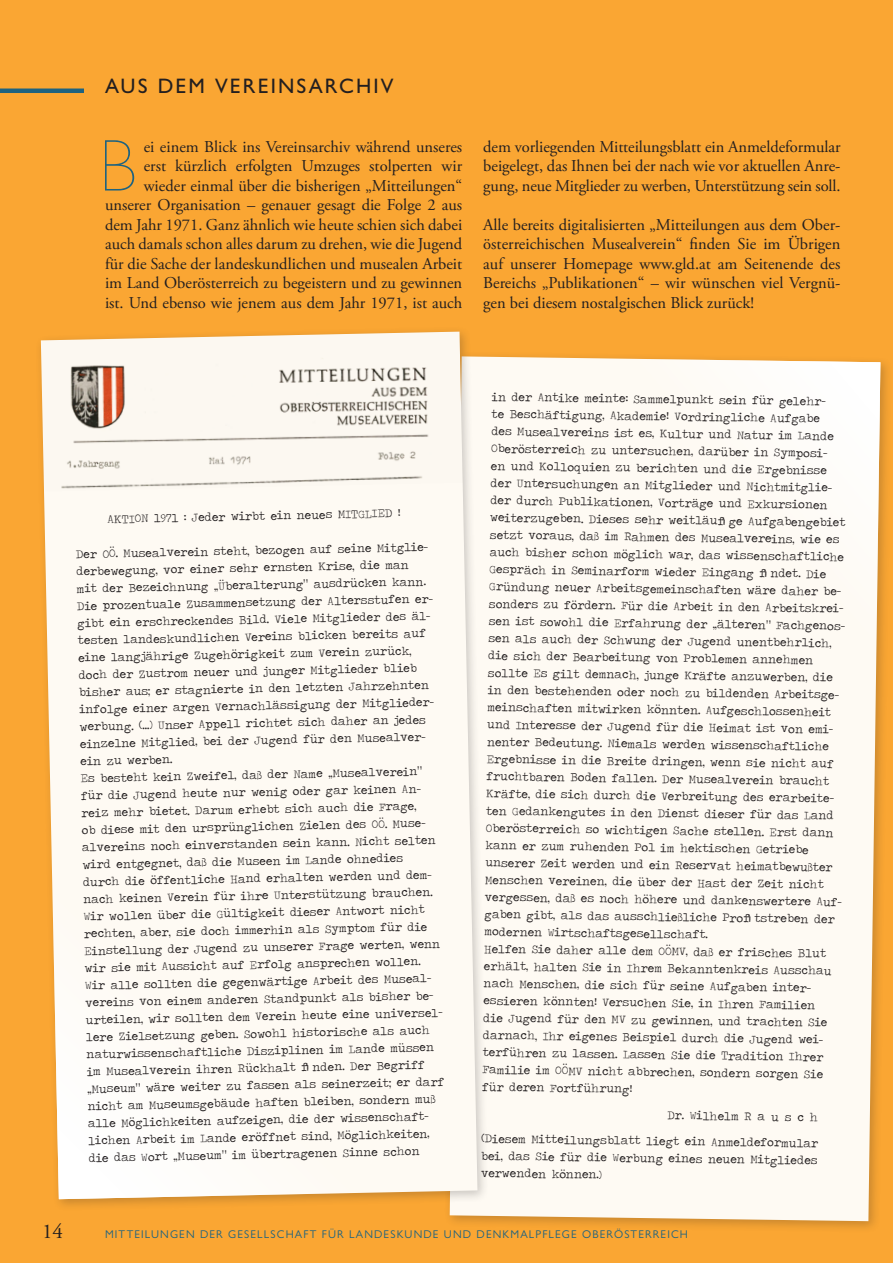
<style>
.page{position:relative;width:893px;height:1263px;background:#faa633}
.page>*{position:absolute;margin:0;border:0;box-sizing:border-box;transform-origin:0 0}
.t1{font:200 73.65px "Gill Sans Nova";color:#1e6380}
.t2{font:500 21px "Gill Sans Nova";letter-spacing:.1em;color:#231f20}
.t3{font:21px "Adobe Garamond Pro";color:#231f20}
.t4{font:16.5px/19.5px "Adobe Garamond Pro";color:#231f20;text-align:justify}
.t5{font:12px/17.2px "Traveling Typewriter";color:#231f20}
.t6{font:11.25px "Gill Sans Nova";letter-spacing:.1em;color:#1e6380}
</style>
<div class="page">
<hr style="left:0;top:89px;width:84px;height:4px;background:#1e6380">
<div style="left:444px;top:350px;width:448px;height:883px;background:#231f20;opacity:.23"></div>
<div style="left:450px;top:356px;width:430px;height:865px;background:#fefaf3"></div>
<div style="left:35px;top:326px;width:455px;height:885px;background:#231f20;opacity:.23"></div>
<svg style="left:41px;top:332px;width:436px;height:867px;fill:#fefaf3"></svg>
<div style="left:41px;top:491px;width:422px;height:25px;background:#fefaf3"></div>
<img style="left:41px;top:332px;width:422px;height:159px">
<p class="t2" style="left:105px;top:73px;width:290px">AUS DEM VEREINSARCHIV</p>
<p class="t4" style="left:105px;top:137px;width:359px;text-align:right">ei einem Blick ins Vereinsarchiv während unseres<br>erst kürzlich erfolgten Umzuges stolperten wir wieder einmal über die bisherigen „Mitteilungen“ unserer Organisation – genauer gesagt die Folge 2 aus dem Jahr 1971. Ganz ähnlich wie heute schien sich dabei auch damals schon alles darum zu drehen, wie die Jugend für die Sache der landeskundlichen und musealen Arbeit im Land Oberösterreich zu begeistern und zu gewinnen ist. Und ebenso wie jenem aus dem Jahr 1971, ist auch</p>
<p class="t4" style="left:483px;top:137px;width:359px">dem vorliegenden Mitteilungsblatt ein Anmeldeformular beigelegt, das Ihnen bei der nach wie vor aktuellen Anre&shy;gung, neue Mitglieder zu werben, Unterstützung sein soll.</p>
<p class="t1" style="left:99px;top:121px;width:39px">B</p>
<p class="t4" style="left:483px;top:215px;width:359px">Alle bereits digitalisierten „Mitteilungen aus dem Ober&shy;österreichischen Musealverein“ finden Sie im Übrigen auf unserer Homepage www.gld.at am Seitenende des Bereichs „Publikationen“ – wir wünschen viel Vergnü&shy;gen bei diesem nostalgischen Blick zurück!</p>
<p class="t5" style="left:107px;top:510px;width:294px;rotate:-1deg">AKTION 1971 : Jeder wirbt ein neues MITGLIED !</p>
<p class="t5" style="left:76px;top:545px;width:359px;rotate:-1deg">Der OÖ. Musealverein steht, bezogen auf seine Mitglie&shy;derbewegung, vor einer sehr ernsten Krise, die man<br>mit der Bezeichnung „Überalterung“ ausdrücken kann.<br>Die prozentuale Zusammensetzung der Altersstufen er&shy;gibt ein erschreckendes Bild. Viele Mitglieder des äl&shy;testen landeskundlichen Vereins blicken bereits auf eine langjährige Zugehörigkeit zum Verein zurück, doch der Zustrom neuer und junger Mitglieder blieb bisher aus; er stagnierte in den letzten Jahrzehnten infolge einer argen Vernachlässigung der Mitglieder&shy;werbung. (...) Unser Appell richtet sich daher an jedes einzelne Mitglied, bei der Jugend für den Musealver&shy;ein zu werben.</p>
<p class="t5" style="left:81px;top:769px;width:358px;rotate:-1deg">Es besteht kein Zweifel, daß der Name „Musealverein“ für die Jugend heute nur wenig oder gar keinen An&shy;reiz mehr bietet. Darum erhebt sich auch die Frage,<br>ob diese mit den ursprünglichen Zielen des OÖ. Muse&shy;alvereins noch einverstanden sein kann. Nicht selten wird entgegnet, daß die Museen im Lande ohnedies durch die öffentliche Hand erhalten werden und dem&shy;nach keinen Verein für ihre Unterstützung brauchen.<br>Wir wollen über die Gültigkeit dieser Antwort nicht rechten, aber, sie doch immerhin als Symptom für die Einstellung der Jugend zu unserer Frage werten, wenn wir sie mit Aussicht auf Erfolg ansprechen wollen.</p>
<p class="t5" style="left:85px;top:976px;width:360px;rotate:-1deg">Wir alle sollten die gegenwärtige Arbeit des Museal&shy;vereins von einem anderen Standpunkt als bisher be&shy;urteilen, wir sollten dem Verein heute eine universel&shy;lere Zielsetzung geben. Sowohl historische als auch naturwissenschaftliche Disziplinen im Lande müssen im Musealverein ihren Rückhalt fi nden. Der Begriff „Museum“ wäre weiter zu fassen als seinerzeit; er darf nicht am Museumsgebäude haften bleiben, sondern muß alle Möglichkeiten aufzeigen, die der wissenschaft&shy;lichen Arbeit im Lande eröffnet sind, Möglichkeiten, die das Wort „Museum“ im übertragenen Sinne schon</p>
<p class="t5" style="left:492px;top:387px;width:362px;rotate:1deg">in der Antike meinte: Sammelpunkt sein für gelehr-<br>te Beschäftigung, Akademie! Vordringliche Aufgabe<br>des Musealvereins ist es, Kultur und Natur im Lande Oberösterreich zu untersuchen, darüber in Symposi-<br>en und Kolloquien zu berichten und die Ergebnisse<br>der Untersuchungen an Mitglieder und Nichtmitglie&shy;der durch Publikationen, Vorträge und Exkursionen weiterzugeben. Dieses sehr weitläufi ge Aufgabengebiet setzt voraus, daß im Rahmen des Musealvereins, wie es auch bisher schon möglich war, das wissenschaftliche Gespräch in Seminarform wieder Eingang fi ndet. Die Gründung neuer Arbeitsgemeinschaften wäre daher be&shy;sonders zu fördern. Für die Arbeit in den Arbeitskrei&shy;sen ist sowohl die Erfahrung der „älteren“ Fachgenos&shy;sen als auch der Schwung der Jugend unentbehrlich, die sich der Bearbeitung von Problemen annehmen sollte Es gilt demnach, junge Kräfte anzuwerben, die in den bestehenden oder noch zu bildenden Arbeitsge&shy;meinschaften mitwirken könnten. Aufgeschlossenheit und Interesse der Jugend für die Heimat ist von emi&shy;nenter Bedeutung. Niemals werden wissenschaftliche Ergebnisse in die Breite dringen, wenn sie nicht auf fruchtbaren Boden fallen. Der Musealverein braucht Kräfte, die sich durch die Verbreitung des erarbeite&shy;ten Gedankengutes in den Dienst dieser für das Land Oberösterreich so wichtigen Sache stellen. Erst dann kann er zum ruhenden Pol im hektischen Getriebe unserer Zeit werden und ein Reservat heimatbewußter Menschen vereinen, die über der Hast der Zeit nicht vergessen, daß es noch höhere und dankenswertere Auf&shy;gaben gibt, als das ausschließliche Profi tstreben der modernen Wirtschaftsgesellschaft.</p>
<p class="t5" style="left:484px;top:939px;width:349px;rotate:1deg">Helfen Sie daher alle dem OÖMV, daß er frisches Blut erhält, halten Sie in Ihrem Bekanntenkreis Ausschau nach Menschen, die sich für seine Aufgaben inter&shy;essieren könnten! Versuchen Sie, in Ihren Familien die Jugend für den MV zu gewinnen, und trachten Sie darnach, Ihr eigenes Beispiel durch die Jugend wei&shy;terführen zu lassen. Lassen Sie die Tradition Ihrer Familie im OÖMV nicht abbrechen, sondern sorgen Sie für deren Fortführung!</p>
<p class="t5" style="left:668px;top:1106px;width:152px;rotate:1deg">Dr. Wilhelm R a u s c h</p>
<p class="t5" style="left:482px;top:1129px;width:338px;text-align:justify;rotate:1deg">(Diesem Mitteilungsblatt liegt ein Anmeldeformular bei, das Sie für die Werbung eines neuen Mitgliedes verwenden können.)</p>
<p class="t3" style="left:42px;top:1218px;width:22px">14</p>
<p class="t6" style="left:105px;top:1227px;width:584px">MITTEILUNGEN DER GESELLSCHAFT FÜR LANDESKUNDE UND DENKMALPFLEGE OBERÖSTERREICH</p>
</div>
